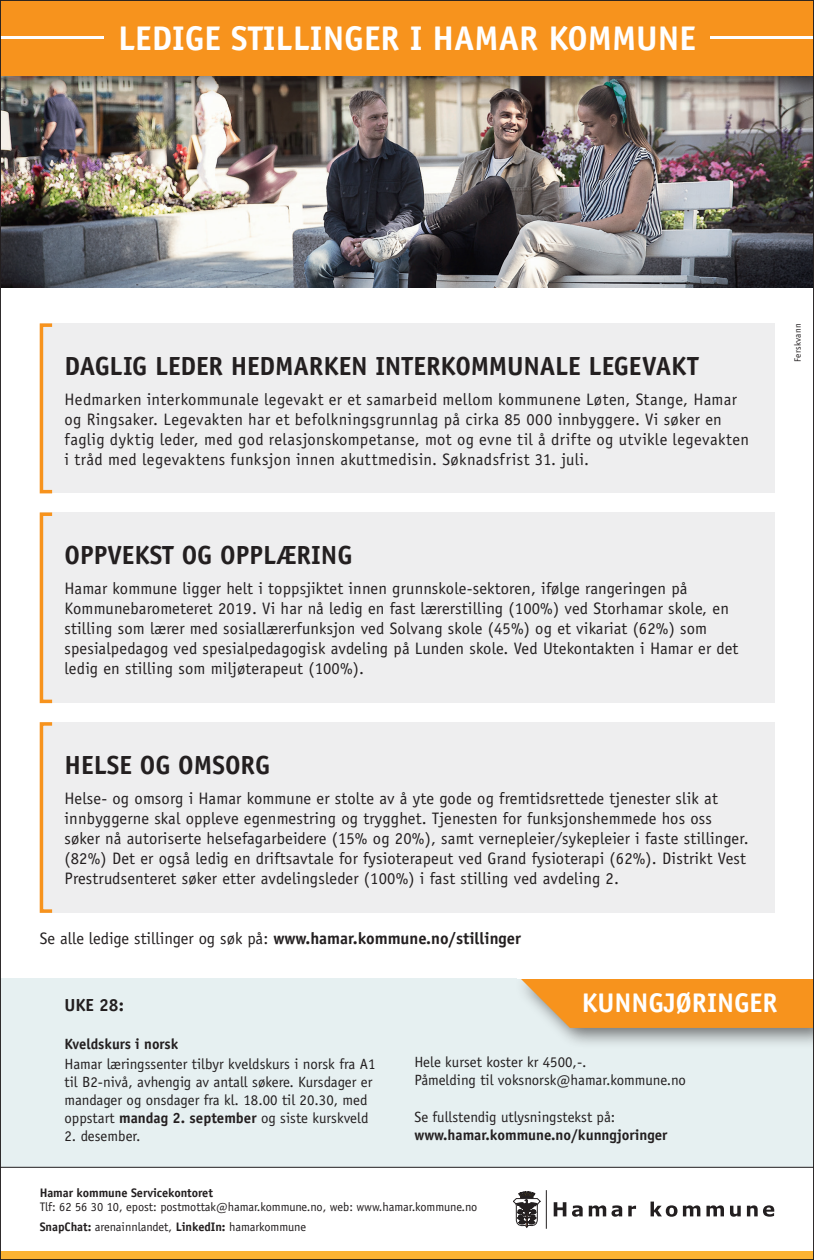
<style>
.page{position:relative;width:814px;height:1260px;background:#fff}
.page>*{position:absolute;margin:0;border:0;box-sizing:border-box;transform-origin:0 0}
.t1{font:700 34.3px "Officina Sans Std";color:#fff}
.t2{font:700 26.95px "Officina Sans Std";color:#fff}
.t3{font:700 26.25px "Officina Sans Std";color:#231f20}
.t4{font:700 17.5px "Officina Sans Std";color:#231f20}
.t5{font:16.62px/19.9px "Officina Sans Std";letter-spacing:.01em;color:#231f20}
.t6{font:700 16.62px "Officina Sans Std";color:#231f20}
.t7{font:14.88px/17.8px "Officina Sans Std";color:#231f20}
.t8{font:700 14.88px "Officina Sans Std";color:#231f20}
.t9{font:12.42px/19.8px "Officina Sans Std";letter-spacing:-.005em;color:#231f20}
.t10{font:700 12.42px "Officina Sans Std";letter-spacing:-.005em;color:#231f20}
.t11{font:9.1px "Officina Sans Std";letter-spacing:.03em;color:#231f20}
.s1{font-weight:400}
.s2{font-weight:700}
</style>
<div class="page">
<div style="left:0;top:978px;width:814px;height:190px;background:#e6f0f1"></div>
<div style="left:0;top:1251px;width:814px;height:9px;background:#fcb333"></div>
<hr style="left:0;top:1167px;width:814px;height:1px;background:#231f20">
<svg style="left:513px;top:1192px;width:27px;height:35px"></svg>
<svg style="left:553px;top:1202px;width:13px;height:14px"></svg>
<svg style="left:572px;top:1205px;width:10px;height:12px"></svg>
<svg style="left:588px;top:1205px;width:34px;height:12px"></svg>
<svg style="left:628px;top:1206px;width:8px;height:10px"></svg>
<svg style="left:650px;top:1202px;width:27px;height:15px"></svg>
<svg style="left:683px;top:1205px;width:17px;height:11px"></svg>
<svg style="left:706px;top:1205px;width:18px;height:11px"></svg>
<svg style="left:730px;top:1206px;width:10px;height:11px"></svg>
<svg style="left:746px;top:1205px;width:11px;height:11px"></svg>
<svg style="left:763px;top:1205px;width:11px;height:12px"></svg>
<hr style="left:546px;top:1190px;width:1px;height:39px;background:#231f20">
<div style="left:513px;top:969px;width:301px;height:80px;background:#231f20;opacity:.6"></div>
<svg style="left:519px;top:978px;width:293px;height:50px;background:#f49c33"></svg>
<img style="left:2px;top:97px;width:810px;height:191px">
<div style="left:0;top:0;width:814px;height:97px;background:#231f20;opacity:.6"></div>
<div style="left:0;top:0;width:814px;height:75px;background:#f7931d"></div>
<div style="left:40px;top:323px;width:734px;height:170px;background:#eeeeef"></div>
<hr style="left:0;top:37px;width:103px;height:2px;background:#fff">
<hr style="left:710px;top:37px;width:104px;height:2px;background:#fff">
<div style="left:40px;top:512px;width:734px;height:191px;background:#eeeeef"></div>
<div style="left:40px;top:512px;width:14px;height:191px;border:4px solid #f7931d"></div>
<div style="left:40px;top:722px;width:734px;height:191px;background:#eeeeef"></div>
<div style="left:40px;top:722px;width:14px;height:191px;border:4px solid #f7931d"></div>
<div style="left:40px;top:323px;width:14px;height:170px;border:4px solid #f7931d"></div>
<div style="left:517px;top:947px;width:297px;height:31px;background:#fff"></div>
<h1 class="t1" style="left:118px;top:17px;width:579px">LEDIGE STILLINGER I HAMAR KOMMUNE</h1>
<h3 class="t3" style="left:64px;top:350px;width:635px">DAGLIG LEDER HEDMARKEN INTERKOMMUNALE LEGEVAKT</h3>
<p class="t5" style="left:64px;top:389px;width:686px">Hedmarken interkommunale legevakt er et samarbeid mellom kommunene Løten, Stange, Hamar og Ringsaker. Legevakten har et befolkningsgrunnlag på cirka 85 000 innbyggere. Vi søker en faglig dyktig leder, med god relasjonskompetanse, mot og evne til å drifte og utvikle legevakten i tråd med legevaktens funksjon innen akuttmedisin. Søknadsfrist 31. juli.</p>
<h3 class="t3" style="left:64px;top:539px;width:289px">OPPVEKST OG OPPLÆRING</h3>
<p class="t5" style="left:64px;top:578px;width:675px">Hamar kommune ligger helt i toppsjiktet innen grunnskole-sektoren, ifølge rangeringen på Kommunebarometeret 2019. Vi har nå ledig en fast lærerstilling (100%) ved Storhamar skole, en stilling som lærer med sosiallærerfunksjon ved Solvang skole (45%) og et vikariat (62%) som spesialpedagog ved spesialpedagogisk avdeling på Lunden skole. Ved Utekontakten i Hamar er det ledig en stilling som miljøterapeut (100%).</p>
<p class="t11" style="left:792px;top:362px;width:40px;rotate:-90deg">Ferskvann</p>
<h3 class="t3" style="left:64px;top:749px;width:207px">HELSE OG OMSORG</h3>
<p class="t5" style="left:64px;top:788px;width:685px">Helse- og omsorg i Hamar kommune er stolte av å yte gode og fremtidsrettede tjenester slik at innbyggerne skal oppleve egenmestring og trygghet. Tjenesten for funksjonshemmede hos oss søker nå autoriserte helsefagarbeidere (15% og 20%), samt vernepleier/sykepleier i faste stillinger. (82%) Det er også ledig en driftsavtale for fysioterapeut ved Grand fysioterapi (62%). Distrikt Vest Prestrudsenteret søker etter avdelingsleder (100%) i fast stilling ved avdeling 2.</p>
<p class="t6" style="left:40px;top:928px;width:483px"><span class="s1">Se alle ledige stillinger og søk på:</span> www.hamar.kommune.no/stillinger</p>
<p class="t4" style="left:64px;top:995px;width:61px">UKE 28:</p>
<h2 class="t2" style="left:582px;top:986px;width:197px">KUNNGJØRINGER</h2>
<p class="t8" style="left:64px;top:1035px;width:115px">Kveldskurs i norsk</p>
<p class="t7" style="left:64px;top:1055px;width:312px">Hamar læringssenter tilbyr kveldskurs i norsk fra A1 til B2-nivå, avhengig av antall søkere. Kursdager er mandager og onsdager fra kl. 18.00 til 20.30, med oppstart <span class="s2">mandag 2. september</span> og siste kurskveld</p>
<p class="t7" style="left:64px;top:1127px;width:78px">2. desember.</p>
<p class="t7" style="left:414px;top:1053px;width:273px">Hele kurset koster kr 4500,-.<br>Påmelding til voksnorsk@hamar.kommune.no</p>
<p class="t7" style="left:414px;top:1108px;width:202px">Se fullstendig utlysningstekst på:</p>
<p class="t8" style="left:414px;top:1126px;width:254px">www.hamar.kommune.no/kunngjoringer</p>
<p class="t10" style="left:40px;top:1185px;width:175px">Hamar kommune Servicekontoret</p>
<p class="t9" style="left:40px;top:1197px;width:439px">Tlf: 62 56 30 10, epost: postmottak@hamar.kommune.no, web: www.hamar.kommune.no<br><span class="s2">SnapChat:</span> arenainnlandet, <span class="s2">LinkedIn:</span> hamarkommune</p>
</div>
